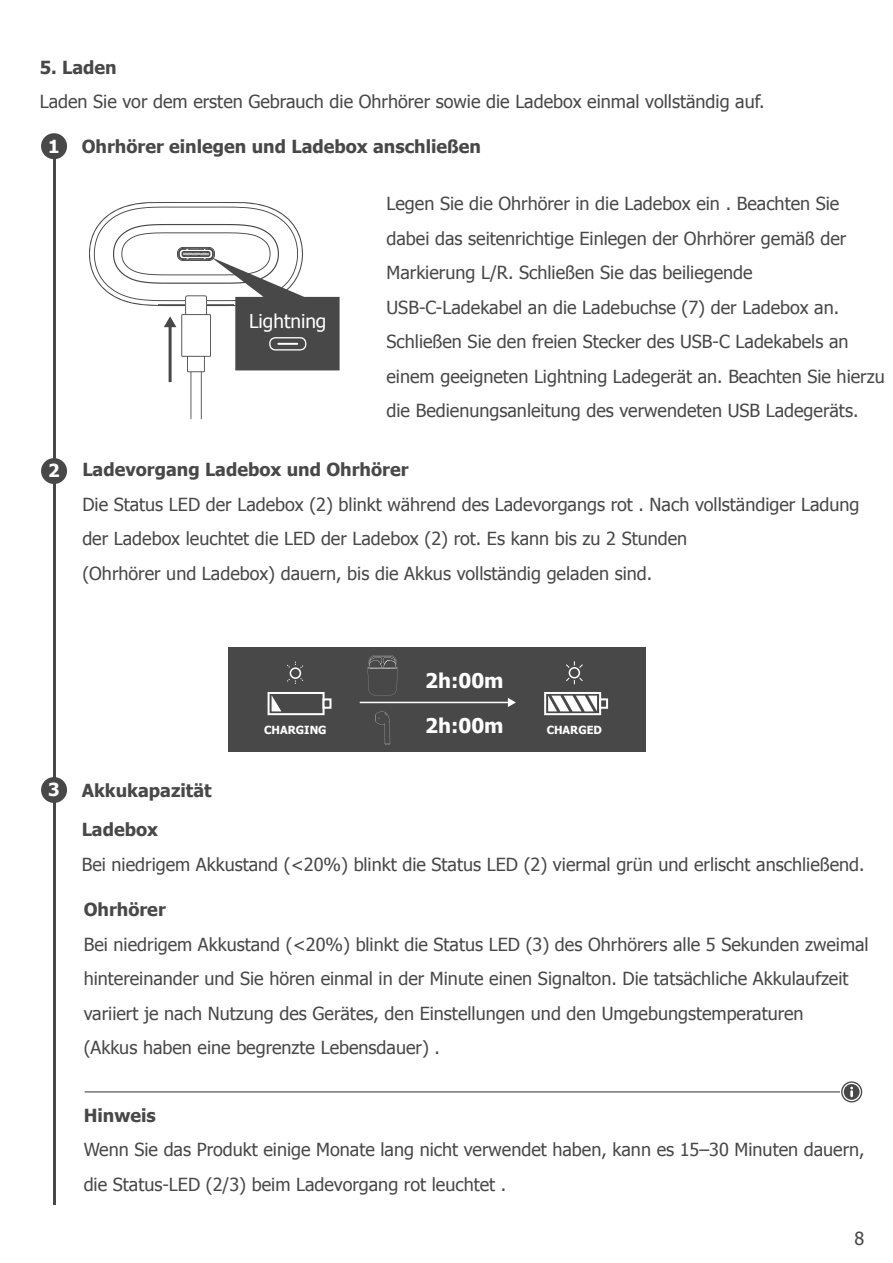
<style>
.page{position:relative;width:893px;height:1263px;background:#fff}
.page>*{position:absolute;margin:0;border:0;box-sizing:border-box;transform-origin:0 0}
.t1{font:700 20.25px "Tahoma";color:#fff}
.t2{font:19.05px "Tahoma";color:#fff}
.t3{font:18px/34.5px "Tahoma";color:#494848}
.t4{font:700 18px "Tahoma";color:#494848}
.t5{font:700 18px "Tahoma";color:#fff}
.t6{font:700 11.1px "Tahoma";color:#fff}
</style>
<div class="page">
<hr style="left:85px;top:1091px;width:768px;height:1px;background:#494848">
<svg style="left:841px;top:1081px;width:21px;height:21px"></svg>
<hr style="left:53px;top:150px;width:2px;height:1055px;background:#494848">
<div style="left:41px;top:133px;width:26px;height:26px;background:#494848;border-radius:50%"></div>
<div style="left:41px;top:458px;width:26px;height:26px;background:#494848;border-radius:50%"></div>
<div style="left:41px;top:777px;width:26px;height:26px;background:#494848;border-radius:50%"></div>
<svg style="left:89px;top:202px;width:251px;height:217px"></svg>
<div style="left:228px;top:647px;width:418px;height:104px;background:#494848"></div>
<hr style="left:360px;top:702px;width:149px;height:1px;background:#fff">
<svg style="left:508px;top:698px;width:8px;height:9px"></svg>
<div style="left:268px;top:692px;width:57px;height:23px;border:2px solid #fff"></div>
<div style="left:323px;top:698px;width:8px;height:11px;border:2px solid #fff"></div>
<svg style="left:272px;top:696px;width:9px;height:15px"></svg>
<svg style="left:548px;top:695px;width:49px;height:17px"></svg>
<div style="left:544px;top:692px;width:57px;height:23px;border:2px solid #fff"></div>
<div style="left:599px;top:698px;width:9px;height:11px;border:2px solid #fff"></div>
<svg style="left:548px;top:696px;width:49px;height:15px"></svg>
<div style="left:569px;top:667px;width:11px;height:11px;border:2px solid #fff;border-radius:50%"></div>
<svg style="left:566px;top:677px;width:17px;height:7px"></svg>
<svg style="left:566px;top:661px;width:17px;height:8px"></svg>
<div style="left:290px;top:667px;width:11px;height:12px;border:2px solid #fff;border-radius:50%"></div>
<svg style="left:287px;top:677px;width:17px;height:7px"></svg>
<svg style="left:287px;top:662px;width:16px;height:7px"></svg>
<svg style="left:368px;top:655px;width:30px;height:40px"></svg>
<svg style="left:375px;top:711px;width:15px;height:34px"></svg>
<p class="t4" style="left:40px;top:54px;width:78px">5. Laden</p>
<p class="t3" style="left:40px;top:84px;width:726px">Laden Sie vor dem ersten Gebrauch die Ohrhörer sowie die Ladebox einmal vollständig auf.</p>
<p class="t4" style="left:82px;top:134px;width:401px">Ohrhörer einlegen und Ladebox anschließen</p>
<p class="t5" style="left:48px;top:134px;width:13px">1</p>
<p class="t5" style="left:48px;top:458px;width:13px">2</p>
<p class="t2" style="left:249px;top:308px;width:79px">Lightning</p>
<p class="t3" style="left:386px;top:186px;width:500px">Legen Sie die Ohrhörer in die Ladebox ein . Beachten Sie dabei das seitenrichtige Einlegen der Ohrhörer gemäß der Markierung L/R. Schließen Sie das beiliegende USB-C-Ladekabel an die Ladebuchse (7) der Ladebox an.<br>Schließen Sie den freien Stecker des USB-C Ladekabels an einem geeigneten Lightning Ladegerät an. Beachten Sie hierzu die Bedienungsanleitung des verwendeten USB Ladegeräts.</p>
<p class="t4" style="left:82px;top:457px;width:328px">Ladevorgang Ladebox und Ohrhörer</p>
<p class="t3" style="left:82px;top:486px;width:779px">Die Status LED der Ladebox (2) blinkt während des Ladevorgangs rot . Nach vollständiger Ladung der Ladebox leuchtet die LED der Ladebox (2) rot. Es kann bis zu 2 Stunden<br>(Ohrhörer und Ladebox) dauern, bis die Akkus vollständig geladen sind.</p>
<p class="t5" style="left:48px;top:777px;width:13px">3</p>
<p class="t4" style="left:82px;top:777px;width:131px">Akkukapazität</p>
<p class="t1" style="left:425px;top:666px;width:80px">2h:00m</p>
<p class="t1" style="left:425px;top:711px;width:80px">2h:00m</p>
<p class="t6" style="left:264px;top:722px;width:64px">CHARGING</p>
<p class="t6" style="left:547px;top:722px;width:57px">CHARGED</p>
<p class="t4" style="left:82px;top:817px;width:78px">Ladebox</p>
<p class="t3" style="left:82px;top:846px;width:784px">Bei niedrigem Akkustand (&lt;20%) blinkt die Status LED (2) viermal grün und erlischt anschließend.</p>
<p class="t4" style="left:84px;top:897px;width:84px">Ohrhörer</p>
<p class="t3" style="left:84px;top:926px;width:786px">Bei niedrigem Akkustand (&lt;20%) blinkt die Status LED (3) des Ohrhörers alle 5 Sekunden zweimal hintereinander und Sie hören einmal in der Minute einen Signalton. Die tatsächliche Akkulaufzeit variiert je nach Nutzung des Gerätes, den Einstellungen und den Umgebungstemperaturen<br>(Akkus haben eine begrenzte Lebensdauer) .</p>
<p class="t4" style="left:84px;top:1102px;width:74px">Hinweis</p>
<p class="t3" style="left:84px;top:1131px;width:783px">Wenn Sie das Produkt einige Monate lang nicht verwendet haben, kann es 15–30 Minuten dauern, die Status-LED (2/3) beim Ladevorgang rot leuchtet .</p>
<p class="t3" style="left:855px;top:1220px;width:11px">8</p>
</div>
